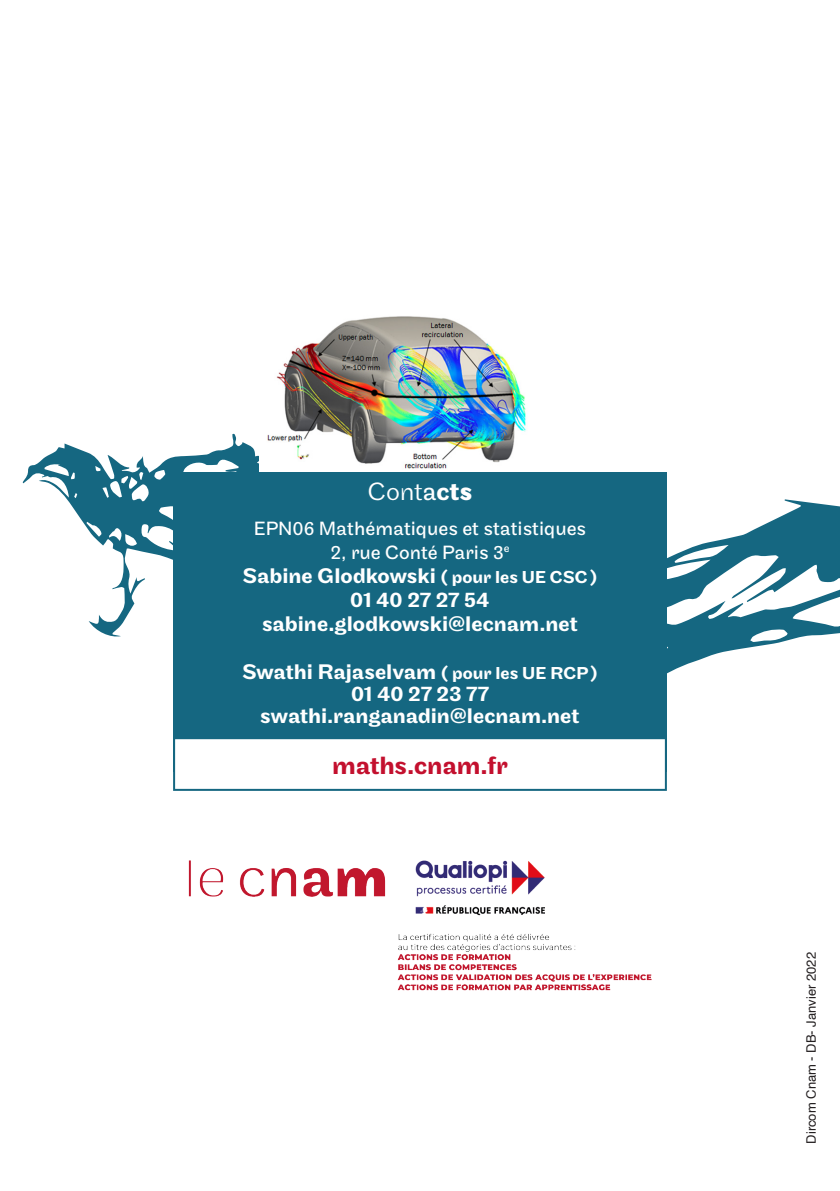
<style>
.page{position:relative;width:840px;height:1191px;background:#fff}
.page>*{position:absolute;margin:0;border:0;box-sizing:border-box;transform-origin:0 0}
.t1{font:500 26px "Maple";letter-spacing:-.01em;color:#c3102e}
.t2{font:300 26px "Maple";color:#fff}
.t3{font:500 22px/24px "Maple";letter-spacing:-.005em;color:#fff;text-align:center}
.t4{font:20px/24px "Maple";color:#fff;text-align:center}
.t5{font:13px "Helvetica";color:#231f20}
.s1{font-weight:400}
.s2{font-weight:500}
.s3{font-weight:700}
.s4{font-size:18px}
</style>
<div class="page">
<svg style="left:23px;top:433px;width:816px;height:332px"></svg>
<img style="left:259px;top:316px;width:268px;height:156px">
<div style="left:173px;top:472px;width:493px;height:300px;background:#156781"></div>
<div style="left:174px;top:738px;width:491px;height:52px;background:#fff"></div>
<div style="left:173px;top:737px;width:493px;height:54px;border:2px solid #156781"></div>
<img style="left:188px;top:860px;width:464px;height:131px">
<p class="t2" style="left:367px;top:476px;width:106px">Cont<span class="s1">a</span><span class="s2">c</span><span class="s3">ts</span></p>
<p class="t4" style="left:253px;top:517px;width:334px">EPN06 Mathématiques et statistiques<br>2, rue Conté Paris 3<sup>e</sup></p>
<p class="t3" style="left:242px;top:564px;width:356px">Sabine Glodkowski <span class="s4">( pour les UE CSC)<br></span>01 40 27 27 54 sabine.glodkowski@lecnam.net</p>
<p class="t3" style="left:242px;top:661px;width:357px;line-height:22px">Swathi Rajaselvam <span class="s4">( pour les UE RCP)<br></span>01 40 27 23 77 swathi.ranganadin@lecnam.net</p>
<p class="t1" style="left:332px;top:750px;width:177px">maths.cnam.fr</p>
<p class="t5" style="left:805px;top:1143px;width:193px;rotate:-90deg">Dircom Cnam - DB- Janvier 2022</p>
</div>
